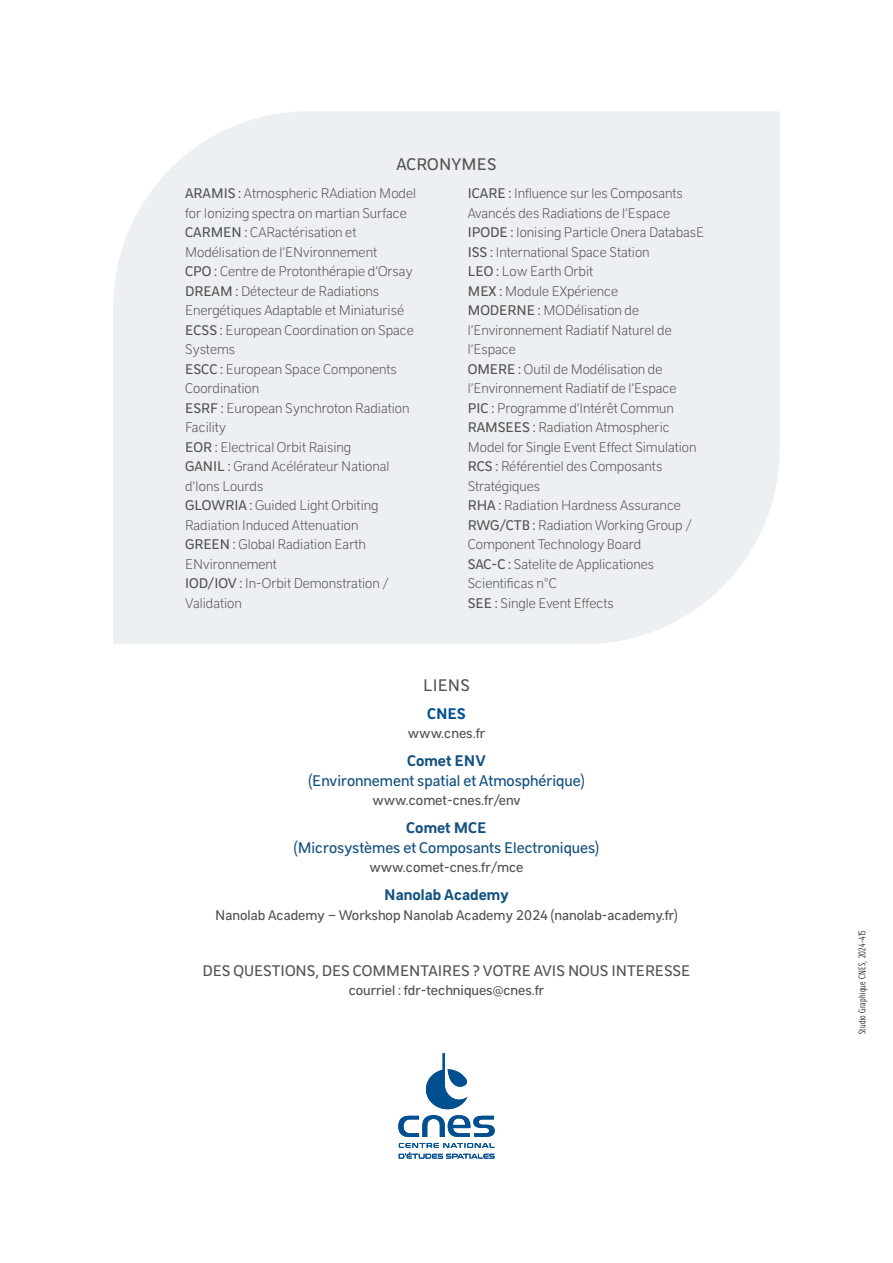
<style>
.page{position:relative;width:893px;height:1263px;background:#fff}
.page>*{position:absolute;margin:0;border:0;box-sizing:border-box;transform-origin:0 0}
.t1{font:18px "CNES Sans";letter-spacing:.01em;color:#555454}
.t2{font:16.5px "CNES Sans";color:#145280}
.t3{font:16.5px "CNES Sans";color:#555454}
.t4{font:700 16.5px "CNES Sans";color:#145280}
.t5{font:700 16.5px "CNES Sans";color:#004f91}
.t6{font:300 15px/19.5px "CNES Sans";color:#555454}
.t7{font:15px "CNES Sans";color:#555454}
.t8{font:300 10.5px "CNES Condensed";letter-spacing:.02em;color:#000}
.s1{font-weight:400}
</style>
<div class="page">
<div style="left:113px;top:111px;width:667px;height:533px;background:#edf0f2"></div>
<svg style="left:426px;top:1053px;width:42px;height:56px"></svg>
<svg style="left:398px;top:1115px;width:97px;height:22px"></svg>
<svg style="left:399px;top:1143px;width:96px;height:16px"></svg>
<p class="t1" style="left:397px;top:154px;width:101px">ACRONYMES</p>
<p class="t6" style="left:185px;top:184px;width:232px"><span class="s1">ARAMIS :</span> Atmospheric RAdiation Model for Ionizing spectra on martian Surface<br><span class="s1">CARMEN :</span> CARactérisation et<br>Modélisation de l’ENvironnement<br><span class="s1">CPO :</span> Centre de Protonthérapie d’Orsay<br><span class="s1">DREAM :</span> Détecteur de Radiations<br>Energétiques Adaptable et Miniaturisé<br><span class="s1">ECSS :</span> European Coordination on Space<br>Systems<br><span class="s1">ESCC :</span> European Space Components<br>Coordination<br><span class="s1">ESRF :</span> European Synchroton Radiation<br>Facility<br><span class="s1">EOR :</span> Electrical Orbit Raising<br><span class="s1">GANIL :</span> Grand Acélérateur National d’Ions Lourds<br><span class="s1">GLOWRIA :</span> Guided Light Orbiting<br>Radiation Induced Attenuation<br><span class="s1">GREEN :</span> Global Radiation Earth<br>ENvironnement<br><span class="s1">IOD/IOV :</span> In-Orbit Demonstration /<br>Validation</p>
<p class="t6" style="left:468px;top:184px;width:238px"><span class="s1">ICARE :</span> Influence sur les Composants<br>Avancés des Radiations de l’Espace<br><span class="s1">IPODE :</span> Ionising Particle Onera DatabasE<br><span class="s1">ISS :</span> International Space Station<br><span class="s1">LEO :</span> Low Earth Orbit<br><span class="s1">MEX :</span> Module EXpérience<br><span class="s1">MODERNE :</span> MODélisation de l’Environnement Radiatif Naturel de l’Espace<br><span class="s1">OMERE :</span> Outil de Modélisation de l’Environnement Radiatif de l’Espace<br><span class="s1">PIC :</span> Programme d’Intérêt Commun<br><span class="s1">RAMSEES :</span> Radiation Atmospheric<br>Model for Single Event Effect Simulation<br><span class="s1">RCS :</span> Référentiel des Composants<br>Stratégiques<br><span class="s1">RHA :</span> Radiation Hardness Assurance<br><span class="s1">RWG/CTB :</span> Radiation Working Group /<br>Component Technology Board<br><span class="s1">SAC-C :</span> Satelite de Applicationes<br>Scientificas n°C<br><span class="s1">SEE :</span> Single Event Effects</p>
<p class="t1" style="left:423px;top:675px;width:48px">LIENS</p>
<p class="t5" style="left:427px;top:704px;width:40px">CNES</p>
<p class="t7" style="left:408px;top:725px;width:79px">www.cnes.fr</p>
<p class="t4" style="left:407px;top:752px;width:80px">Comet ENV</p>
<p class="t2" style="left:308px;top:771px;width:277px">(Environnement spatial et Atmosphérique)</p>
<p class="t7" style="left:372px;top:792px;width:150px">www.comet-cnes.fr/env</p>
<p class="t4" style="left:406px;top:819px;width:82px">Comet MCE</p>
<p class="t2" style="left:294px;top:838px;width:307px">(Microsystèmes et Composants Electroniques)</p>
<p class="t7" style="left:369px;top:859px;width:156px">www.comet-cnes.fr/mce</p>
<p class="t4" style="left:384px;top:886px;width:126px">Nanolab Academy</p>
<p class="t7" style="left:215px;top:907px;width:464px">Nanolab Academy – Workshop Nanolab Academy 2024 (nanolab-academy.fr)</p>
<p class="t3" style="left:203px;top:961px;width:489px">DES QUESTIONS, DES COMMENTAIRES ? VOTRE AVIS NOUS INTERESSE</p>
<p class="t7" style="left:349px;top:982px;width:197px">courriel : fdr-techniques@cnes.fr</p>
<p class="t8" style="left:856px;top:1034px;width:105px;rotate:-90deg">Studio Graphique CNES, 2024-415</p>
</div>
